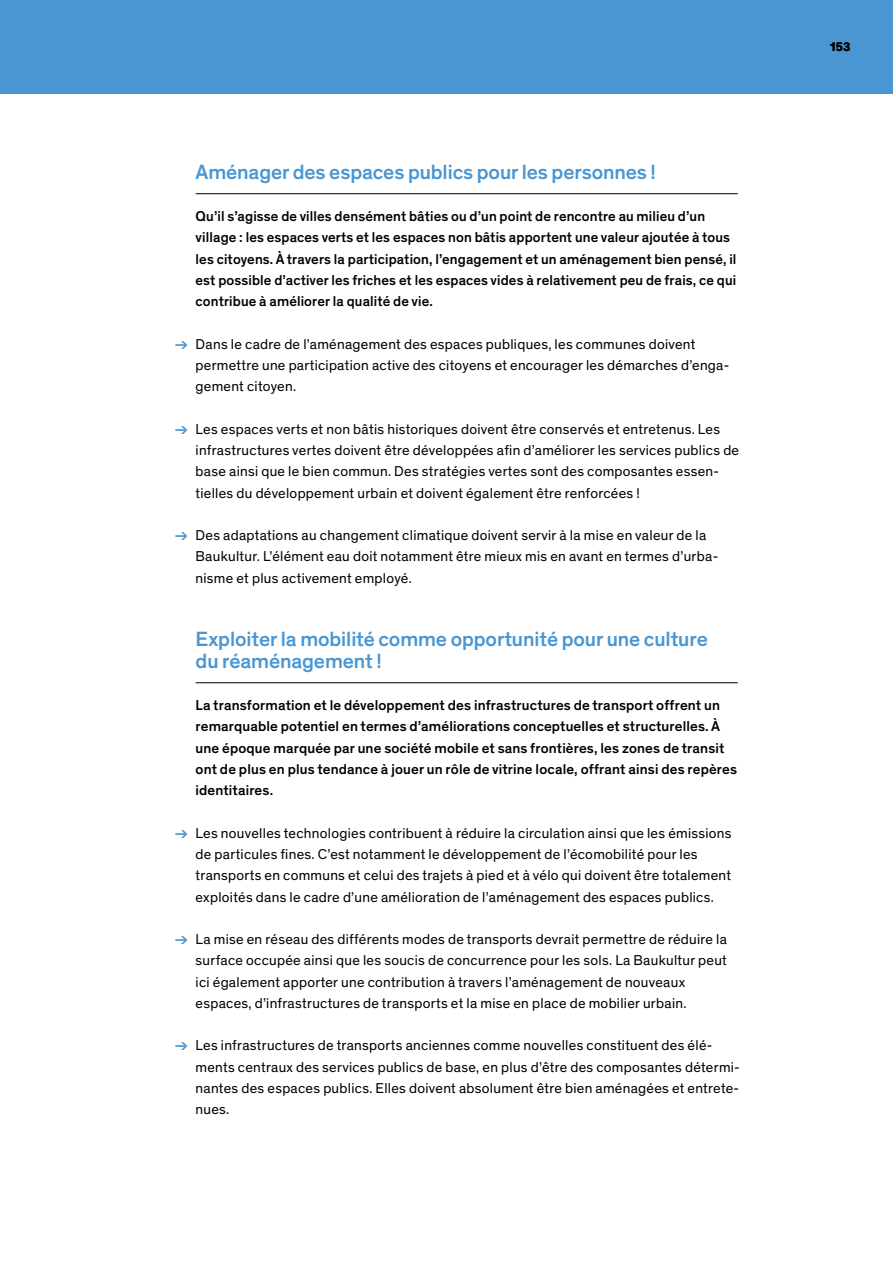
<style>
.page{position:relative;width:893px;height:1263px;background:#fff}
.page>*{position:absolute;margin:0;border:0;box-sizing:border-box;transform-origin:0 0}
.t1{font:500 21px/21.3px "Theinhardt";letter-spacing:-.005em;color:#4996d2}
.t2{font:500 16.5px "Theinhardt";color:#4996d2}
.t3{font:14.55px/21.3px "Theinhardt";letter-spacing:.02em;color:#000}
.t4{font:500 14.55px/21.3px "Theinhardt";letter-spacing:.01em;color:#000}
.t5{font:700 12.6px "Theinhardt";color:#000}
</style>
<div class="page">
<div style="left:0;top:0;width:893px;height:94px;background:#4996d2"></div>
<hr style="left:196px;top:193px;width:542px;height:1px;background:#000">
<hr style="left:196px;top:682px;width:542px;height:1px;background:#000">
<p class="t2" style="left:175px;top:333px;width:15px">→</p>
<p class="t2" style="left:175px;top:418px;width:15px">→</p>
<p class="t2" style="left:175px;top:525px;width:15px">→</p>
<h1 class="t1" style="left:196px;top:161px;width:462px">Aménager des espaces publics pour les personnes !</h1>
<p class="t4" style="left:196px;top:206px;width:542px">Qu’il s’agisse de villes densément bâties ou d’un point de rencontre au milieu d’un village : les espaces verts et les espaces non bâtis apportent une valeur ajoutée à tous les citoyens. À travers la participation, l’engagement et un aménagement bien pensé, il est possible d’activer les friches et les espaces vides à relativement peu de frais, ce qui contribue à améliorer la qualité de vie.</p>
<p class="t3" style="left:196px;top:334px;width:535px">Dans le cadre de l’aménagement des espaces publiques, les communes doivent permettre une participation active des citoyens et encourager les démarches d’enga&shy;gement citoyen.</p>
<p class="t3" style="left:196px;top:419px;width:545px">Les espaces verts et non bâtis historiques doivent être conservés et entretenus. Les infrastructures vertes doivent être développées afin d’améliorer les services publics de base ainsi que le bien commun. Des stratégies vertes sont des composantes essen&shy;tielles du développement urbain et doivent également être renforcées !</p>
<p class="t3" style="left:196px;top:525px;width:524px">Des adaptations au changement climatique doivent servir à la mise en valeur de la<br>Baukultur. L’élément eau doit notamment être mieux mis en avant en termes d’urba&shy;nisme et plus activement employé.</p>
<p class="t2" style="left:175px;top:822px;width:15px">→</p>
<p class="t2" style="left:175px;top:929px;width:15px">→</p>
<p class="t2" style="left:175px;top:1035px;width:15px">→</p>
<h1 class="t1" style="left:196px;top:629px;width:514px">Exploiter la mobilité comme opportunité pour une culture du réaménagement !</h1>
<p class="t4" style="left:196px;top:695px;width:543px">La transformation et le développement des infrastructures de transport offrent un remarquable potentiel en termes d’améliorations conceptuelles et structurelles. À une époque marquée par une société mobile et sans frontières, les zones de transit ont de plus en plus tendance à jouer un rôle de vitrine locale, offrant ainsi des repères identitaires.</p>
<p class="t3" style="left:196px;top:822px;width:537px">Les nouvelles technologies contribuent à réduire la circulation ainsi que les émissions de particules fines. C’est notamment le développement de l’écomobilité pour les transports en communs et celui des trajets à pied et à vélo qui doivent être totalement exploités dans le cadre d’une amélioration de l’aménagement des espaces publics.</p>
<p class="t3" style="left:196px;top:929px;width:533px">La mise en réseau des différents modes de transports devrait permettre de réduire la surface occupée ainsi que les soucis de concurrence pour les sols. La Baukultur peut ici également apporter une contribution à travers l’aménagement de nouveaux espaces, d’infrastructures de transports et la mise en place de mobilier urbain.</p>
<p class="t3" style="left:196px;top:1035px;width:546px">Les infrastructures de transports anciennes comme nouvelles constituent des élé&shy;ments centraux des services publics de base, en plus d’être des composantes détermi&shy;nantes des espaces publics. Elles doivent absolument être bien aménagées et entrete&shy;nues.</p>
<p class="t5" style="left:830px;top:39px;width:22px">153</p>
</div>
